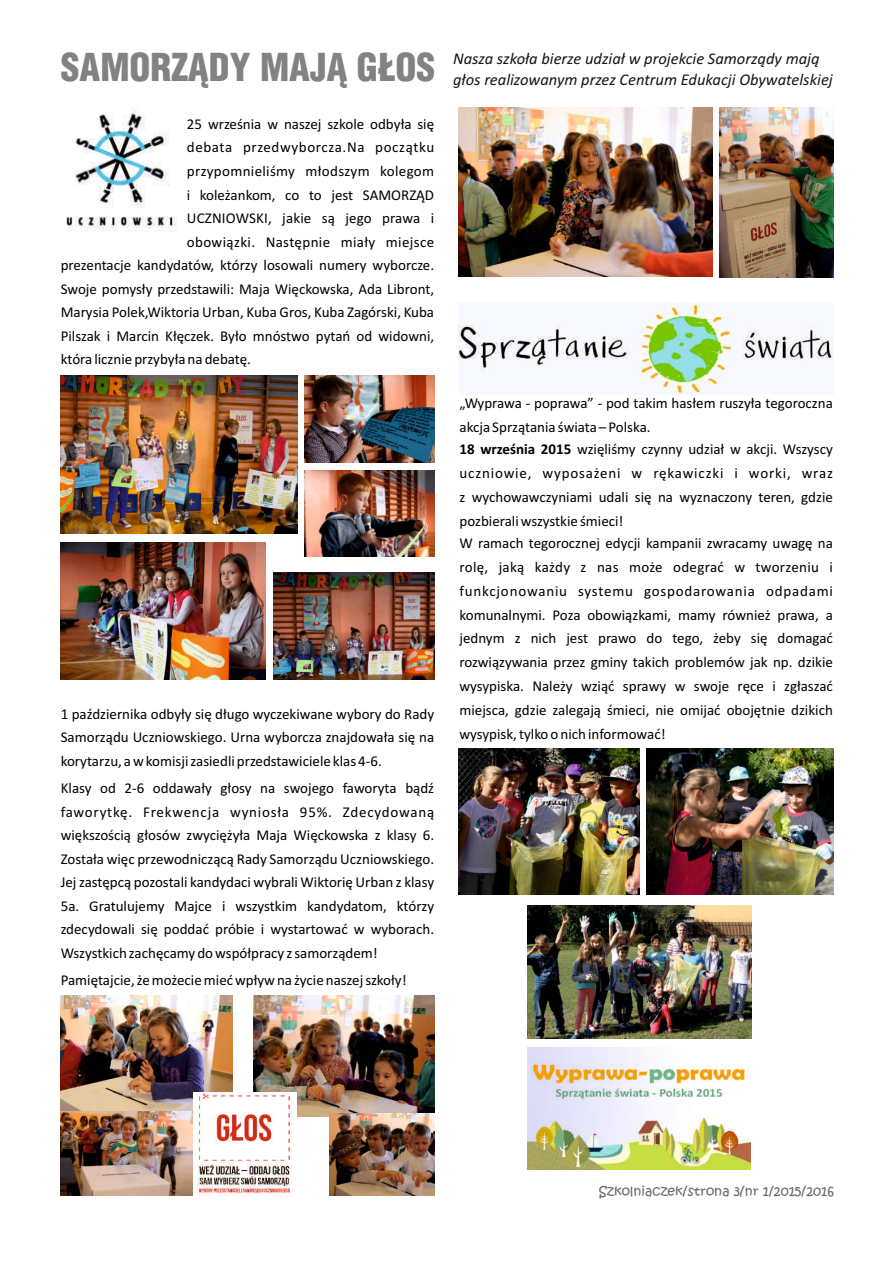
<style>
.page{position:relative;width:893px;height:1263px;background:#fff}
.page>*{position:absolute;margin:0;border:0;box-sizing:border-box;transform-origin:0 0}
.t1{font:900 37.5px "Switzerland Cond";color:#818281}
.t2{font:italic 16.5px/20.1px "Calibri";color:#151616}
.t3{font:15px/23.9px "Calibri";color:#000;text-align:justify}
.t4{font:15px "Calibri";letter-spacing:.025em;color:#000}
.t5{font:15px "Calibri";letter-spacing:.04em;color:#000}
.t6{font:15px "Calibri";letter-spacing:.02em;color:#000}
.t7{font:13.05px "Kristen ITC";color:#686868}
.s1{font-weight:700}
</style>
<div class="page">
<img style="left:459px;top:303px;width:374px;height:91px">
<img style="left:66px;top:111px;width:111px;height:121px">
<img style="left:527px;top:905px;width:224px;height:133px">
<img style="left:459px;top:749px;width:180px;height:145px">
<img style="left:646px;top:749px;width:187px;height:145px">
<img style="left:305px;top:470px;width:129px;height:87px">
<img style="left:304px;top:376px;width:130px;height:86px">
<img style="left:273px;top:572px;width:161px;height:108px">
<img style="left:61px;top:543px;width:205px;height:137px">
<img style="left:459px;top:107px;width:253px;height:169px">
<img style="left:719px;top:107px;width:114px;height:171px">
<img style="left:61px;top:1110px;width:132px;height:86px">
<img style="left:61px;top:376px;width:236px;height:157px">
<img style="left:253px;top:995px;width:181px;height:121px">
<img style="left:61px;top:995px;width:171px;height:115px">
<img style="left:193px;top:1092px;width:104px;height:104px">
<img style="left:329px;top:1114px;width:105px;height:82px">
<img style="left:528px;top:1047px;width:222px;height:122px">
<h1 class="t1" style="left:61px;top:46px;width:376px">SAMORZ¥DY MAJ¥ G£OS</h1>
<p class="t3" style="left:187px;top:113px;width:249px">25 września w naszej szkole odbyła się</p>
<p class="t5" style="left:187px;top:141px;width:249px">debata przedwyborcza.Na początku</p>
<p class="t6" style="left:187px;top:165px;width:249px">przypomnieliśmy młodszym kolegom</p>
<p class="t3" style="left:187px;top:184px;width:249px">i koleżankom, co to jest SAMORZĄD</p>
<p class="t3" style="left:187px;top:207px;width:249px">UCZNIOWSKI, jakie są jego prawa i</p>
<p class="t4" style="left:187px;top:235px;width:249px">obowiązki. Następnie miały miejsce</p>
<p class="t3" style="left:61px;top:254px;width:375px">prezentacje kandydatów, którzy losowali numery wyborcze.</p>
<p class="t3" style="left:61px;top:278px;width:375px">Swoje pomysły przedstawili: Maja Więckowska, Ada Libront,</p>
<p class="t3" style="left:61px;top:301px;width:375px">Marysia Polek,Wiktoria Urban, Kuba Gros, Kuba Zagórski, Kuba</p>
<p class="t3" style="left:61px;top:325px;width:375px">Pilszak i Marcin Kłęczek. Było mnóstwo pytań od widowni,</p>
<p class="t3" style="left:61px;top:348px;width:192px">która licznie przybyła na debatę.</p>
<p class="t3" style="left:61px;top:703px;width:375px">1 października odbyły się długo wyczekiwane wybory do Rady Samorządu Uczniowskiego. Urna wyborcza znajdowała się na korytarzu, a w komisji zasiedli przedstawiciele klas 4-6.</p>
<p class="t3" style="left:61px;top:778px;width:375px">Klasy od 2-6 oddawały głosy na swojego faworyta bądź faworytkę. Frekwencja wyniosła 95%. Zdecydowaną większością głosów zwyciężyła Maja Więckowska z klasy 6.<br>Została więc przewodniczącą Rady Samorządu Uczniowskiego.<br>Jej zastępcą pozostali kandydaci wybrali Wiktorię Urban z klasy 5a. Gratulujemy Majce i wszystkim kandydatom, którzy zdecydowali się poddać próbie i wystartować w wyborach.<br>Wszystkich zachęcamy do współpracy z samorządem!</p>
<p class="t3" style="left:61px;top:969px;width:347px">Pamiętajcie, że możecie mieć wpływ na życie naszej szkoły!</p>
<p class="t2" style="left:453px;top:50px;width:381px">Nasza szkoła bierze udział w projekcie Samorządy mają głos realizowanym przez Centrum Edukacji Obywatelskiej</p>
<p class="t3" style="left:459px;top:392px;width:375px">„Wyprawa - poprawa” - pod takim hasłem ruszyła tegoroczna akcja Sprzątania świata – Polska.</p>
<p class="t3" style="left:459px;top:438px;width:375px"><span class="s1">18 września 2015</span> wzięliśmy czynny udział w akcji. Wszyscy uczniowie, wyposażeni w rękawiczki i worki, wraz z wychowawczyniami udali się na wyznaczony teren, gdzie pozbierali wszystkie śmieci!</p>
<p class="t3" style="left:459px;top:532px;width:375px">W ramach tegorocznej edycji kampanii zwracamy uwagę na rolę, jaką każdy z nas może odegrać w tworzeniu i funkcjonowaniu systemu gospodarowania odpadami komunalnymi. Poza obowiązkami, mamy również prawa, a jednym z nich jest prawo do tego, żeby się domagać rozwiązywania przez gminy takich problemów jak np. dzikie wysypiska. Należy wziąć sprawy w swoje ręce i zgłaszać miejsca, gdzie zalegają śmieci, nie omijać obojętnie dzikich wysypisk, tylko o nich informować!</p>
<p class="t7" style="left:599px;top:1182px;width:237px">SZKOLNIACZEK/STRONA 3/NR 1/2015/2016</p>
</div>
